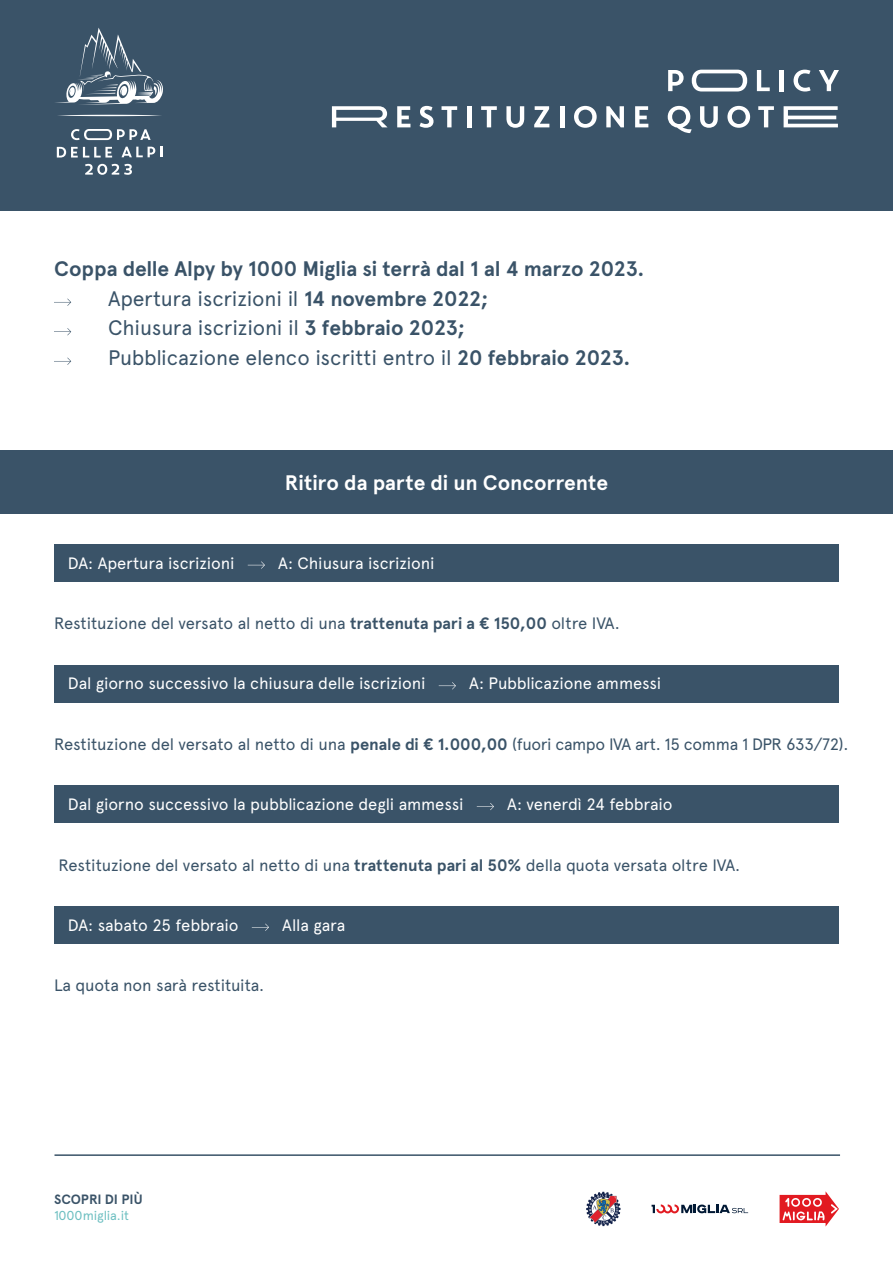
<style>
.page{position:relative;width:893px;height:1263px;background:#fff}
.page>*{position:absolute;margin:0;border:0;box-sizing:border-box;transform-origin:0 0}
.t1{font:21px "Apercu Pro";letter-spacing:-.01em;color:#3a5368}
.t2{font:700 21px "Apercu Pro";letter-spacing:-.005em;color:#3a5368}
.t3{font:700 21px "Apercu Pro";letter-spacing:-.005em;color:#fff}
.t4{font:16.5px "Apercu Pro";letter-spacing:-.01em;color:#3a5368}
.t5{font:16.5px "Apercu Pro";letter-spacing:-.01em;color:#fff}
.t6{font:700 13.5px "Apercu Pro";color:#3a5368}
.t7{font:12.9px "Apercu Pro";letter-spacing:-.005em;color:#6dbfc1}
.s1{font-weight:700}
</style>
<div class="page">
<hr style="left:54px;top:1154px;width:786px;height:2px;background:#3a5368">
<svg style="left:779px;top:1191px;width:60px;height:36px"></svg>
<svg style="left:586px;top:1191px;width:35px;height:35px"></svg>
<svg style="left:652px;top:1204px;width:96px;height:9px"></svg>
<div style="left:0;top:0;width:893px;height:210px;background:#3a5368"></div>
<svg style="left:57px;top:147px;width:55px;height:11px"></svg>
<svg style="left:121px;top:147px;width:41px;height:10px"></svg>
<svg style="left:71px;top:129px;width:80px;height:11px"></svg>
<svg style="left:58px;top:115px;width:103px;height:1px"></svg>
<svg style="left:55px;top:28px;width:108px;height:77px"></svg>
<svg style="left:85px;top:164px;width:47px;height:11px"></svg>
<div style="left:54px;top:544px;width:785px;height:37px;background:#3a5368"></div>
<svg style="left:248px;top:561px;width:17px;height:8px"></svg>
<div style="left:54px;top:665px;width:785px;height:37px;background:#3a5368"></div>
<svg style="left:439px;top:682px;width:17px;height:7px"></svg>
<div style="left:54px;top:786px;width:785px;height:37px;background:#3a5368"></div>
<svg style="left:477px;top:803px;width:17px;height:7px"></svg>
<div style="left:0;top:451px;width:893px;height:63px;background:#3a5368"></div>
<svg style="left:54px;top:299px;width:17px;height:7px"></svg>
<svg style="left:54px;top:328px;width:17px;height:7px"></svg>
<svg style="left:54px;top:358px;width:17px;height:7px"></svg>
<svg style="left:397px;top:106px;width:13px;height:21px"></svg>
<svg style="left:420px;top:106px;width:13px;height:22px"></svg>
<svg style="left:441px;top:106px;width:16px;height:21px"></svg>
<hr style="left:467px;top:106px;width:4px;height:21px;background:#fff">
<svg style="left:481px;top:106px;width:16px;height:21px"></svg>
<svg style="left:506px;top:106px;width:18px;height:22px"></svg>
<svg style="left:534px;top:106px;width:15px;height:21px"></svg>
<hr style="left:560px;top:106px;width:4px;height:21px;background:#fff">
<svg style="left:574px;top:106px;width:23px;height:22px"></svg>
<svg style="left:606px;top:106px;width:18px;height:21px"></svg>
<svg style="left:635px;top:106px;width:13px;height:21px"></svg>
<svg style="left:668px;top:106px;width:23px;height:27px"></svg>
<svg style="left:700px;top:106px;width:18px;height:22px"></svg>
<svg style="left:727px;top:106px;width:23px;height:22px"></svg>
<svg style="left:758px;top:106px;width:16px;height:21px"></svg>
<svg style="left:668px;top:70px;width:16px;height:21px"></svg>
<svg style="left:757px;top:70px;width:13px;height:21px"></svg>
<div style="left:779px;top:70px;width:5px;height:21px;background:#fff"></div>
<svg style="left:793px;top:70px;width:18px;height:21px"></svg>
<svg style="left:819px;top:70px;width:20px;height:21px"></svg>
<svg style="left:692px;top:70px;width:55px;height:21px"></svg>
<svg style="left:332px;top:106px;width:56px;height:21px"></svg>
<svg style="left:784px;top:106px;width:54px;height:21px"></svg>
<div style="left:54px;top:906px;width:785px;height:38px;background:#3a5368"></div>
<svg style="left:252px;top:923px;width:17px;height:8px"></svg>
<p class="t2" style="left:54px;top:253px;width:592px">Coppa delle Alpy by 1000 Miglia si terrà dal 1 al 4 marzo 2023.</p>
<p class="t1" style="left:108px;top:283px;width:382px">Apertura iscrizioni il <span class="s1">14 novembre 2022;</span></p>
<p class="t1" style="left:108px;top:312px;width:359px">Chiusura iscrizioni il <span class="s1">3 febbraio 2023;</span></p>
<p class="t1" style="left:108px;top:342px;width:524px">Pubblicazione elenco iscritti entro il <span class="s1">20 febbraio 2023.</span></p>
<p class="t3" style="left:285px;top:467px;width:325px">Ritiro da parte di un Concorrente</p>
<p class="t5" style="left:68px;top:551px;width:168px">DA: Apertura iscrizioni</p>
<p class="t5" style="left:278px;top:551px;width:158px">A: Chiusura iscrizioni</p>
<p class="t4" style="left:54px;top:611px;width:567px">Restituzione del versato al netto di una <span class="s1">trattenuta pari a € 150,00</span> oltre IVA.</p>
<p class="t5" style="left:68px;top:671px;width:359px">Dal giorno successivo la chiusura delle iscrizioni</p>
<p class="t5" style="left:469px;top:671px;width:194px">A: Pubblicazione ammessi</p>
<p class="t4" style="left:54px;top:732px;width:796px">Restituzione del versato al netto di una <span class="s1">penale di € 1.000,00</span> (fuori campo IVA art. 15 comma 1 DPR 633/72).</p>
<p class="t5" style="left:68px;top:792px;width:397px">Dal giorno successivo la pubblicazione degli ammessi</p>
<p class="t5" style="left:507px;top:792px;width:167px">A: venerdì 24 febbraio</p>
<p class="t4" style="left:58px;top:852px;width:683px">Restituzione del versato al netto di una <span class="s1">trattenuta pari al 50%</span> della quota versata oltre IVA.</p>
<p class="t5" style="left:68px;top:913px;width:172px">DA: sabato 25 febbraio</p>
<p class="t5" style="left:282px;top:913px;width:64px">Alla gara</p>
<p class="t4" style="left:54px;top:973px;width:212px">La quota non sarà restituita.</p>
<p class="t6" style="left:54px;top:1189px;width:90px">SCOPRI DI PIÙ</p>
<p class="t7" style="left:54px;top:1206px;width:77px">1000miglia.it</p>
</div>
